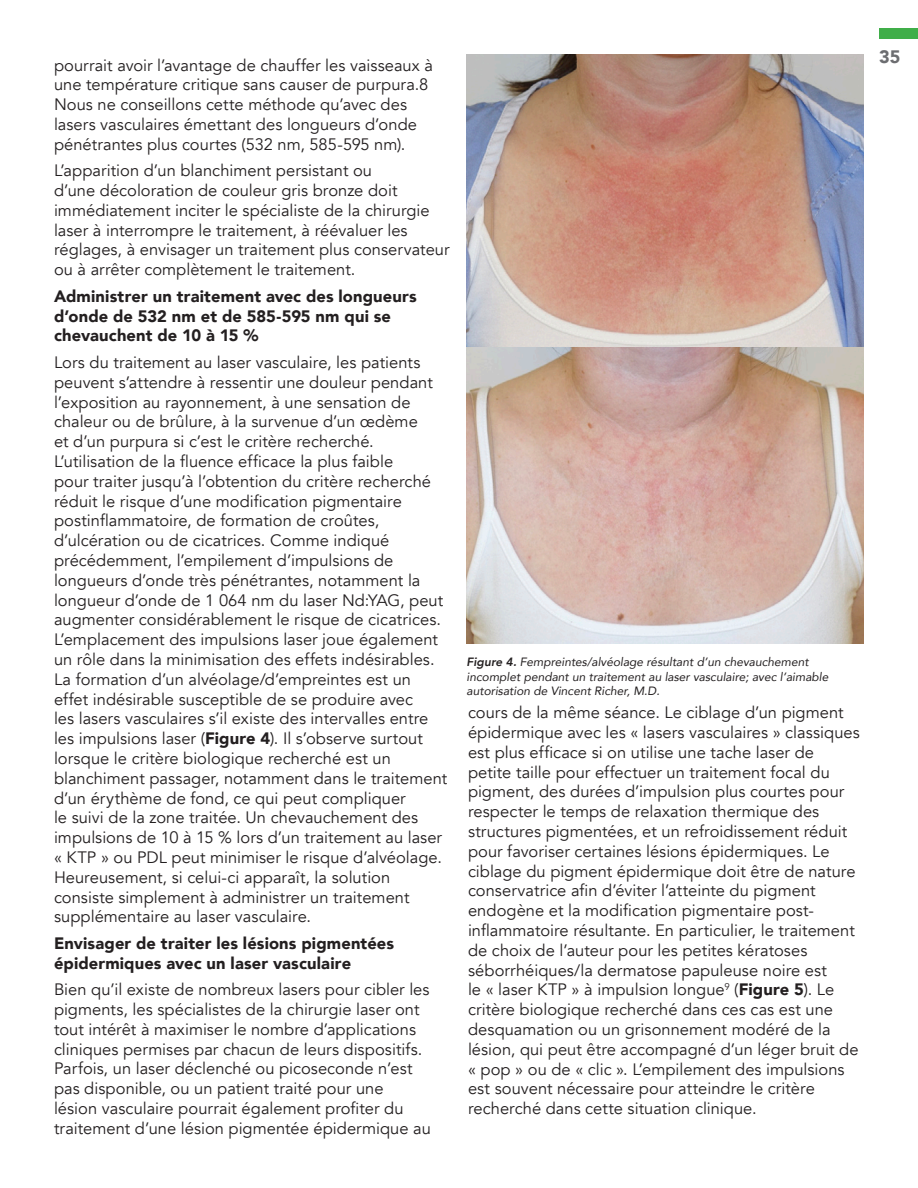
<style>
.page{position:relative;width:918px;height:1188px;background:#fff}
.page>*{position:absolute;margin:0;border:0;box-sizing:border-box;transform-origin:0 0}
.t1{font:900 18px "Avenir";color:#6c6d70}
.t2{font:16.5px/19.8px "Avenir";color:#231f20}
.t3{font:900 16.5px/19.8px "Avenir";letter-spacing:.005em;color:#231f20}
.t4{font:italic 12px/14.4px "Avenir";color:#231f20}
.s1{font-weight:900}
.s2{font-weight:800}
</style>
<div class="page">
<div style="left:879px;top:28px;width:39px;height:11px;background:#40ae49"></div>
<img style="left:467px;top:54px;width:397px;height:294px">
<img style="left:467px;top:348px;width:397px;height:296px">
<p class="t2" style="left:54px;top:55px;width:381px">pourrait avoir l’avantage de chauffer les vaisseaux à une température critique sans causer de purpura.8<br>Nous ne conseillons cette méthode qu’avec des lasers vasculaires émettant des longueurs d’onde pénétrantes plus courtes (532 nm, 585-595 nm).</p>
<p class="t2" style="left:54px;top:161px;width:397px">L’apparition d’un blanchiment persistant ou<br>d’une décoloration de couleur gris bronze doit immédiatement inciter le spécialiste de la chirurgie laser à interrompre le traitement, à réévaluer les réglages, à envisager un traitement plus conservateur ou à arrêter complètement le traitement.</p>
<p class="t3" style="left:54px;top:286px;width:364px">Administrer un traitement avec des longueurs d’onde de 532 nm et de 585-595 nm qui se chevauchent de 10 à 15 %</p>
<p class="t2" style="left:54px;top:353px;width:395px">Lors du traitement au laser vasculaire, les patients peuvent s’attendre à ressentir une douleur pendant l’exposition au rayonnement, à une sensation de chaleur ou de brûlure, à la survenue d’un œdème<br>et d’un purpura si c’est le critère recherché.<br>L’utilisation de la fluence efficace la plus faible<br>pour traiter jusqu’à l’obtention du critère recherché réduit le risque d’une modification pigmentaire postinflammatoire, de formation de croûtes, d’ulcération ou de cicatrices. Comme indiqué précédemment, l’empilement d’impulsions de longueurs d’onde très pénétrantes, notamment la longueur d’onde de 1 064 nm du laser Nd:YAG, peut augmenter considérablement le risque de cicatrices.<br>L’emplacement des impulsions laser joue également un rôle dans la minimisation des effets indésirables.<br>La formation d’un alvéolage/d’empreintes est un effet indésirable susceptible de se produire avec<br>les lasers vasculaires s’il existe des intervalles entre les impulsions laser (<span class="s1">Figure 4</span>). Il s’observe surtout lorsque le critère biologique recherché est un blanchiment passager, notamment dans le traitement d’un érythème de fond, ce qui peut compliquer<br>le suivi de la zone traitée. Un chevauchement des impulsions de 10 à 15 % lors d’un traitement au laser « KTP » ou PDL peut minimiser le risque d’alvéolage.<br>Heureusement, si celui-ci apparaît, la solution consiste simplement à administrer un traitement supplémentaire au laser vasculaire.</p>
<p class="t3" style="left:54px;top:933px;width:342px">Envisager de traiter les lésions pigmentées épidermiques avec un laser vasculaire</p>
<p class="t2" style="left:54px;top:980px;width:378px">Bien qu’il existe de nombreux lasers pour cibler les pigments, les spécialistes de la chirurgie laser ont tout intérêt à maximiser le nombre d’applications cliniques permises par chacun de leurs dispositifs.<br>Parfois, un laser déclenché ou picoseconde n’est pas disponible, ou un patient traité pour une lésion vasculaire pourrait également profiter du traitement d’une lésion pigmentée épidermique au</p>
<p class="t4" style="left:467px;top:655px;width:363px"><span class="s2">Figure 4.</span> Fempreintes/alvéolage résultant d’un chevauchement incomplet pendant un traitement au laser vasculaire; avec l’aimable autorisation de Vincent Richer, M.D.</p>
<p class="t2" style="left:468px;top:703px;width:393px">cours de la même séance. Le ciblage d’un pigment épidermique avec les « lasers vasculaires » classiques est plus efficace si on utilise une tache laser de petite taille pour effectuer un traitement focal du pigment, des durées d’impulsion plus courtes pour respecter le temps de relaxation thermique des structures pigmentées, et un refroidissement réduit pour favoriser certaines lésions épidermiques. Le ciblage du pigment épidermique doit être de nature conservatrice afin d’éviter l’atteinte du pigment endogène et la modification pigmentaire post&shy;inflammatoire résultante. En particulier, le traitement de choix de l’auteur pour les petites kératoses séborrhéiques/la dermatose papuleuse noire est<br>le « laser KTP » à impulsion longue<sup>9</sup> (<span class="s1">Figure 5</span>). Le critère biologique recherché dans ces cas est une desquamation ou un grisonnement modéré de la lésion, qui peut être accompagné d’un léger bruit de « pop » ou de « clic ». L’empilement des impulsions est souvent nécessaire pour atteindre le critère recherché dans cette situation clinique.</p>
<p class="t1" style="left:879px;top:42px;width:23px">35</p>
</div>
